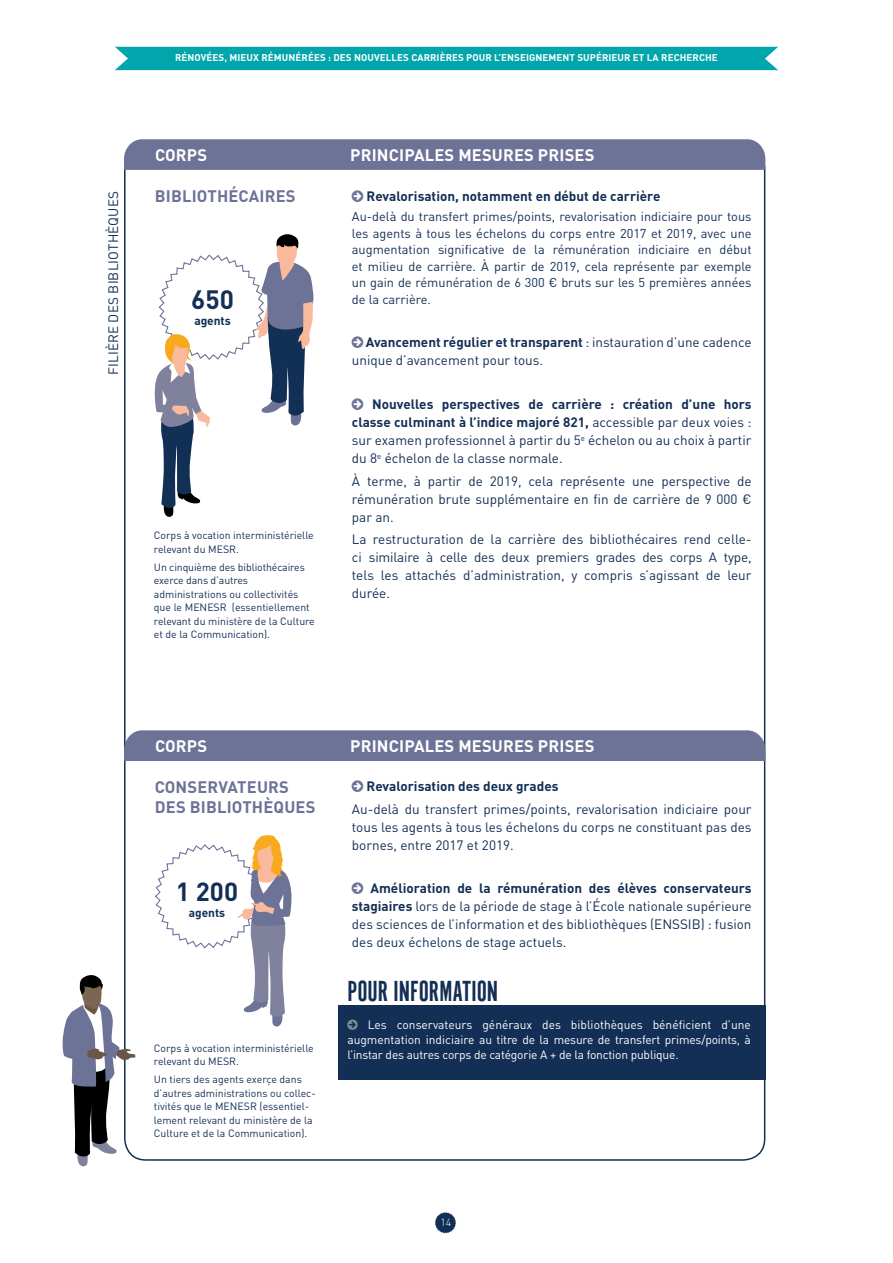
<style>
.page{position:relative;width:893px;height:1263px;background:#fff}
.page>*{position:absolute;margin:0;border:0;box-sizing:border-box;transform-origin:0 0}
.t1{font:30px "Alternate Gothic No 1";color:#132f55}
.t2{font:700 26.25px "DIN Pro";color:#132f55}
.t3{font:700 25.95px "DIN Pro";color:#132f55}
.t4{font:700 16.5px "DIN Pro";letter-spacing:.01em;color:#fff}
.t5{font:700 16.5px/19.8px "DIN Pro";letter-spacing:.01em;color:#6d7297}
.t6{font:13.5px/18px "DIN Pro";color:#132f55;text-align:justify}
.t7{font:700 13.5px "DIN Pro";color:#132f55}
.t8{font:12.75px/16.5px "DIN Pro";color:#132f55;text-align:justify}
.t9{font:12px/15px "DIN Pro";letter-spacing:-.015em;color:#fff;text-align:justify}
.t10{font:700 12px "DIN Pro";letter-spacing:-.01em;color:#132f55}
.t11{font:700 11.85px "DIN Pro";color:#132f55}
.t12{font:10.5px/13.5px "DIN Pro";color:#132f55}
.t13{font:300 10.5px "DIN Pro";color:#fff}
.t14{font:700 9.75px "DIN Pro";letter-spacing:.01em;color:#fff}
.s1{font-weight:700}
</style>
<div class="page">
<svg style="left:435px;top:1212px;width:21px;height:21px"></svg>
<div style="left:115px;top:47px;width:663px;height:23px;background:#00a6ab"></div>
<svg style="left:124px;top:139px;width:641px;height:31px;background:#6f7498"></svg>
<div style="left:124px;top:730px;width:641px;height:31px;background:#6d7297"></div>
<div style="left:338px;top:1005px;width:427px;height:74px;background:#132f55"></div>
<svg style="left:155px;top:835px;width:137px;height:192px"></svg>
<svg style="left:62px;top:974px;width:74px;height:193px"></svg>
<svg style="left:154px;top:234px;width:160px;height:283px"></svg>
<p class="t6" style="left:104px;top:375px;width:184px;rotate:-90deg">Filière des bibliothèques</p>
<p class="t14" style="left:175px;top:51px;width:544px">Rénovées, mieux rémunérées : des nouvelles carrières pour l’enseignement supérieur et la recherche</p>
<p class="t4" style="left:155px;top:144px;width:53px">corps</p>
<p class="t4" style="left:350px;top:144px;width:246px">Principales m esures prises</p>
<p class="t5" style="left:155px;top:185px;width:142px">bibliothécaires</p>
<h2 class="t2" style="left:191px;top:282px;width:44px">650</h2>
<p class="t10" style="left:194px;top:313px;width:38px">agents</p>
<p class="t12" style="left:154px;top:529px;width:161px">Corps à vocation interministérielle relevant du MESR.</p>
<p class="t12" style="left:154px;top:560px;width:162px">Un cinquième des bibliothécaires exerce dans d’autres administrations ou collectivités que le MENESR (essentiellement relevant du ministère de la Culture et de la Communication).</p>
<p class="t7" style="left:367px;top:187px;width:295px">Revalorisation, notamment en début de carrière</p>
<p class="t8" style="left:352px;top:208px;width:401px">Au-delà du transfert primes/points, revalorisation indiciaire pour tous les agents à tous les échelons du corps entre 2017 et 2019, avec une augmentation significative de la rémunération indiciaire en début et milieu de carrière. à partir de 2019, cela représente par exemple un gain de rémunération de 6 300 € bruts sur les 5 premières années de la carrière.</p>
<p class="t6" style="left:352px;top:333px;width:401px;text-indent:14px"><span class="s1">Avancement régulier et transparent</span> : instauration d’une cadence unique d’avancement pour tous.</p>
<p class="t6" style="left:352px;top:395px;width:401px;text-indent:20px"><span class="s1">Nouvelles perspectives de carrière : création d’une hors classe culminant à l’indice majoré 821,</span> accessible par deux voies : sur examen professionnel à partir du 5<sup>e</sup> échelon ou au choix à partir du 8<sup>e</sup> échelon de la classe normale.</p>
<p class="t6" style="left:352px;top:471px;width:401px">à terme, à partir de 2019, cela représente une perspective de rémunération brute supplémentaire en fin de carrière de 9 000 € par an.</p>
<p class="t6" style="left:352px;top:530px;width:401px">La restructuration de la carrière des bibliothécaires rend celle&shy;ci similaire à celle des deux premiers grades des corps A type, tels les attachés d’administration, y compris s’agissant de leur durée.</p>
<p class="t4" style="left:155px;top:735px;width:53px">corps</p>
<p class="t4" style="left:350px;top:735px;width:246px">Principales m esures prises</p>
<p class="t5" style="left:155px;top:776px;width:162px">conservateurs des bibliothèques</p>
<h3 class="t3" style="left:176px;top:875px;width:64px">1 200</h3>
<p class="t11" style="left:189px;top:905px;width:38px">agents</p>
<p class="t12" style="left:154px;top:1041px;width:161px">Corps à vocation interministérielle relevant du MESR.</p>
<p class="t12" style="left:154px;top:1072px;width:163px">Un tiers des agents exerçe dans d’autres administrations ou collec&shy;tivités que le MENESR (essentiel&shy;lement relevant du ministère de la Culture et de la Communication).</p>
<p class="t7" style="left:367px;top:777px;width:194px">Revalorisation des deux grades</p>
<p class="t6" style="left:352px;top:799px;width:401px">Au-delà du transfert primes/points, revalorisation indiciaire pour tous les agents à tous les échelons du corps ne constituant pas des bornes, entre 2017 et 2019.</p>
<p class="t6" style="left:352px;top:878px;width:401px;text-indent:19px"><span class="s1">Amélioration de la rémunération des élèves conservateurs stagiaires</span> lors de la période de stage à l’École nationale supérieure des sciences de l’information et des bibliothèques (ENSSIB) : fusion des deux échelons de stage actuels.</p>
<h1 class="t1" style="left:347px;top:975px;width:152px">POUR INFORMATION</h1>
<p class="t9" style="left:347px;top:1016px;width:405px;text-indent:20px">Les conservateurs généraux des bibliothèques bénéficient d’une augmentation indiciaire au titre de la mesure de transfert primes/points, à l’instar des autres corps de catégorie A + de la fonction publique.</p>
<p class="t13" style="left:440px;top:1216px;width:12px">14</p>
</div>
